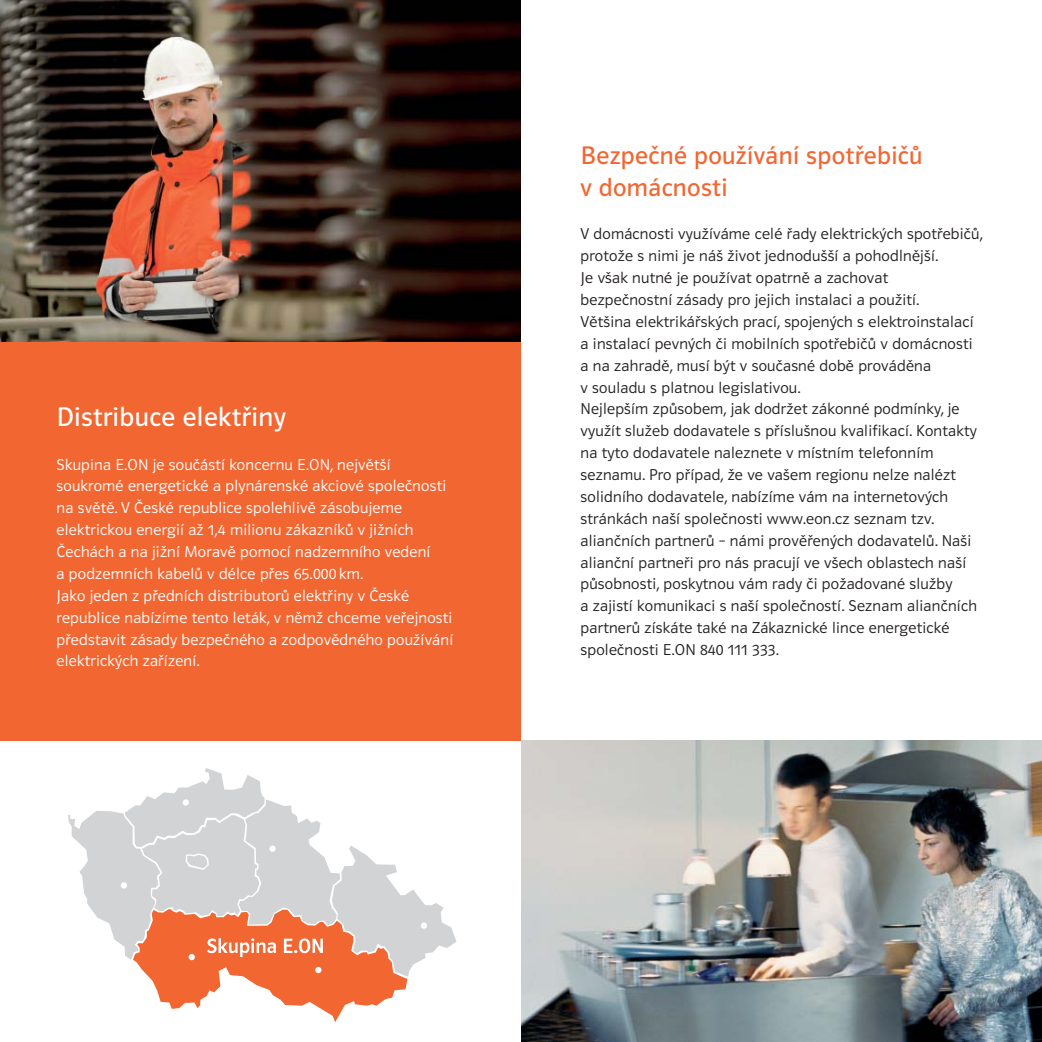
<style>
.page{position:relative;width:1042px;height:1042px;background:#fff}
.page>*{position:absolute;margin:0;border:0;box-sizing:border-box;transform-origin:0 0}
.t1{font:28px "Polo Ea Elf K Buch";letter-spacing:.015em;color:#fff}
.t2{font:26.25px/31.5px "Polo Ea Elf K Buch";letter-spacing:.015em;color:#f26631}
.t3{font:16.28px/21.9px "Polo Ea Elf K Leicht";letter-spacing:.015em;color:#231f20}
.t4{font:16.28px/21.9px "Polo Ea Elf K Leicht";letter-spacing:.015em;color:#fff}
</style>
<div class="page">
<div style="left:0;top:0;width:521px;height:740px;background:#f26631"></div>
<img style="left:0;top:0;width:521px;height:342px">
<img style="left:521px;top:740px;width:521px;height:302px">
<svg style="left:68px;top:768px;width:388px;height:254px"></svg>
<p class="t1" style="left:57px;top:406px;width:231px">Distribuce elektřiny</p>
<p class="t4" style="left:57px;top:454px;width:398px">Skupina E.ON je součástí koncernu E.ON, největší soukromé energetické a plynárenské akciové společnosti na světě. V České republice spolehlivě zásobujeme elektrickou energií až 1,4 milionu zákazníků v jižních Čechách a na jižní Moravě pomocí nadzemního vedení<br>a podzemních kabelů v délce přes 65.000 km.<br>Jako jeden z předních distributorů elektřiny v České republice nabízíme tento leták, v němž chceme veřejnosti představit zásady bezpečného a zodpovědného používání elektrických zařízení.</p>
<p class="t2" style="left:580px;top:142px;width:343px">Bezpečné používání spotřebičů v domácnosti</p>
<p class="t3" style="left:580px;top:224px;width:404px">V domácnosti využíváme celé řady elektrických spotřebičů, protože s nimi je náš život jednodušší a pohodlnější.<br>Je však nutné je používat opatrně a zachovat bezpečnostní zásady pro jejich instalaci a použití.<br>Většina elektrikářských prací, spojených s elektroinstalací a instalací pevných či mobilních spotřebičů v domácnosti a na zahradě, musí být v současné době prováděna<br>v souladu s platnou legislativou.<br>Nejlepším způsobem, jak dodržet zákonné podmínky, je využít služeb dodavatele s příslušnou kvalifikací. Kontakty na tyto dodavatele naleznete v místním telefonním seznamu. Pro případ, že ve vašem regionu nelze nalézt solidního dodavatele, nabízíme vám na internetových stránkách naší společnosti www.eon.cz seznam tzv. aliančních partnerů – námi prověřených dodavatelů. Naši alianční partneři pro nás pracují ve všech oblastech naší působnosti, poskytnou vám rady či požadované služby<br>a zajistí komunikaci s naší společností. Seznam aliančních partnerů získáte také na Zákaznické lince energetické společnosti E.ON 840 111 333.</p>
</div>
